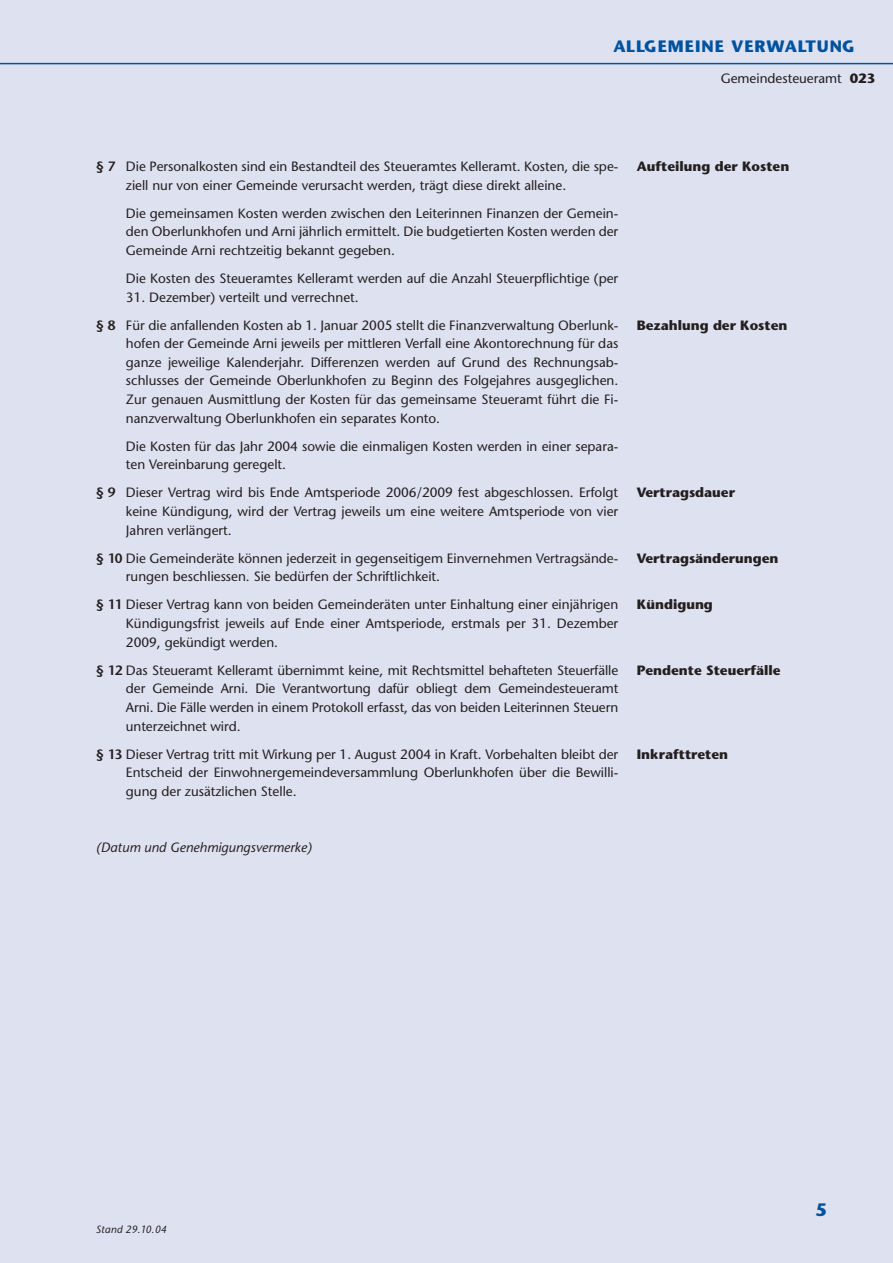
<style>
.page{position:relative;width:893px;height:1263px;background:#fff}
.page>*{position:absolute;margin:0;border:0;box-sizing:border-box;transform-origin:0 0}
.t1{font:700 18px "Stone Sans";color:#00529f}
.t2{font:700 16.5px "Stone Sans";letter-spacing:.065em;color:#00529f}
.t3{font:13.5px/18.6px "Stone Sans";color:#231f1f;text-align:justify}
.t4{font:700 13.5px "Stone Sans";color:#231f1f}
.t5{font:italic 13.5px "Stone Sans";color:#231f1f}
.t6{font:italic 10.5px "Stone Sans";letter-spacing:.01em;color:#231f1f}
.s1{font-weight:700}
.s2{font-weight:600}
</style>
<div class="page">
<div style="left:0;top:0;width:892px;height:1263px;background:#dee1f0"></div>
<hr style="left:0;top:63px;width:892px;height:1px;background:#00529f">
<p class="t2" style="left:613px;top:40px;width:242px">ALLGEMEINE VERWALTUNG</p>
<p class="t3" style="left:720px;top:70px;width:156px">Gemeindesteueramt <span class="s1">023</span></p>
<p class="t3" style="left:126px;top:158px;width:494px;text-indent:-30px"><span class="s2">§ 7</span> Die Personalkosten sind ein Bestandteil des Steueramtes Kelleramt. Kosten, die spe&shy;ziell nur von einer Gemeinde verursacht werden, trägt diese direkt alleine.</p>
<p class="t3" style="left:126px;top:205px;width:494px">Die gemeinsamen Kosten werden zwischen den Leiterinnen Finanzen der Gemein&shy;den Oberlunkhofen und Arni jährlich ermittelt. Die budgetierten Kosten werden der Gemeinde Arni rechtzeitig bekannt gegeben.</p>
<p class="t3" style="left:126px;top:270px;width:494px">Die Kosten des Steueramtes Kelleramt werden auf die Anzahl Steuerpflichtige (per</p>
<p class="t3" style="left:96px;top:284px;width:523px;line-height:28px;text-indent:30px">31. Dezember) verteilt und verrechnet.<br><span class="s2">§ 8</span> Für die anfallenden Kosten ab 1. Januar 2005 stellt die Finanzverwaltung Oberlunk-</p>
<p class="t3" style="left:126px;top:336px;width:494px">hofen der Gemeinde Arni jeweils per mittleren Verfall eine Akontorechnung für das ganze jeweilige Kalenderjahr. Differenzen werden auf Grund des Rechnungsab&shy;schlusses der Gemeinde Oberlunkhofen zu Beginn des Folgejahres ausgeglichen.<br>Zur genauen Ausmittlung der Kosten für das gemeinsame Steueramt führt die Fi&shy;nanzverwaltung Oberlunkhofen ein separates Konto.</p>
<p class="t3" style="left:126px;top:438px;width:494px">Die Kosten für das Jahr 2004 sowie die einmaligen Kosten werden in einer separa&shy;ten Vereinbarung geregelt.</p>
<p class="t3" style="left:126px;top:485px;width:494px;text-indent:-30px"><span class="s2">§ 9</span> Dieser Vertrag wird bis Ende Amtsperiode 2006/2009 fest abgeschlossen. Erfolgt keine Kündigung, wird der Vertrag jeweils um eine weitere Amtsperiode von vier Jahren verlängert.</p>
<p class="t3" style="left:126px;top:550px;width:494px;text-indent:-30px"><span class="s2">§ 10</span> Die Gemeinderäte können jederzeit in gegenseitigem Einvernehmen Vertragsände&shy;rungen beschliessen. Sie bedürfen der Schriftlichkeit.</p>
<p class="t3" style="left:126px;top:597px;width:494px;text-indent:-30px"><span class="s2">§ 11</span> Dieser Vertrag kann von beiden Gemeinderäten unter Einhaltung einer einjährigen Kündigungsfrist jeweils auf Ende einer Amtsperiode, erstmals per 31. Dezember 2009, gekündigt werden.</p>
<p class="t3" style="left:126px;top:662px;width:494px;text-indent:-30px"><span class="s2">§ 12</span> Das Steueramt Kelleramt übernimmt keine, mit Rechtsmittel behafteten Steuerfälle der Gemeinde Arni. Die Verantwortung dafür obliegt dem Gemeindesteueramt Arni. Die Fälle werden in einem Protokoll erfasst, das von beiden Leiterinnen Steuern unterzeichnet wird.</p>
<p class="t3" style="left:126px;top:746px;width:494px;text-indent:-30px"><span class="s2">§ 13</span> Dieser Vertrag tritt mit Wirkung per 1. August 2004 in Kraft. Vorbehalten bleibt der Entscheid der Einwohnergemeindeversammlung Oberlunkhofen über die Bewilli&shy;gung der zusätzlichen Stelle.</p>
<p class="t5" style="left:96px;top:842px;width:217px">(Datum und Genehmigungsvermerke)</p>
<p class="t4" style="left:636px;top:161px;width:154px">Aufteilung der Kosten</p>
<p class="t4" style="left:636px;top:320px;width:152px">Bezahlung der Kosten</p>
<p class="t4" style="left:636px;top:488px;width:100px">Vertragsdauer</p>
<p class="t4" style="left:636px;top:553px;width:143px">Vertragsänderungen</p>
<p class="t4" style="left:636px;top:599px;width:78px">Kündigung</p>
<p class="t4" style="left:636px;top:665px;width:145px">Pendente Steuerfälle</p>
<p class="t4" style="left:636px;top:749px;width:93px">Inkrafttreten</p>
<p class="t6" style="left:96px;top:1226px;width:72px">Stand 29.10.04</p>
<h1 class="t1" style="left:815px;top:1203px;width:13px">5</h1>
</div>
